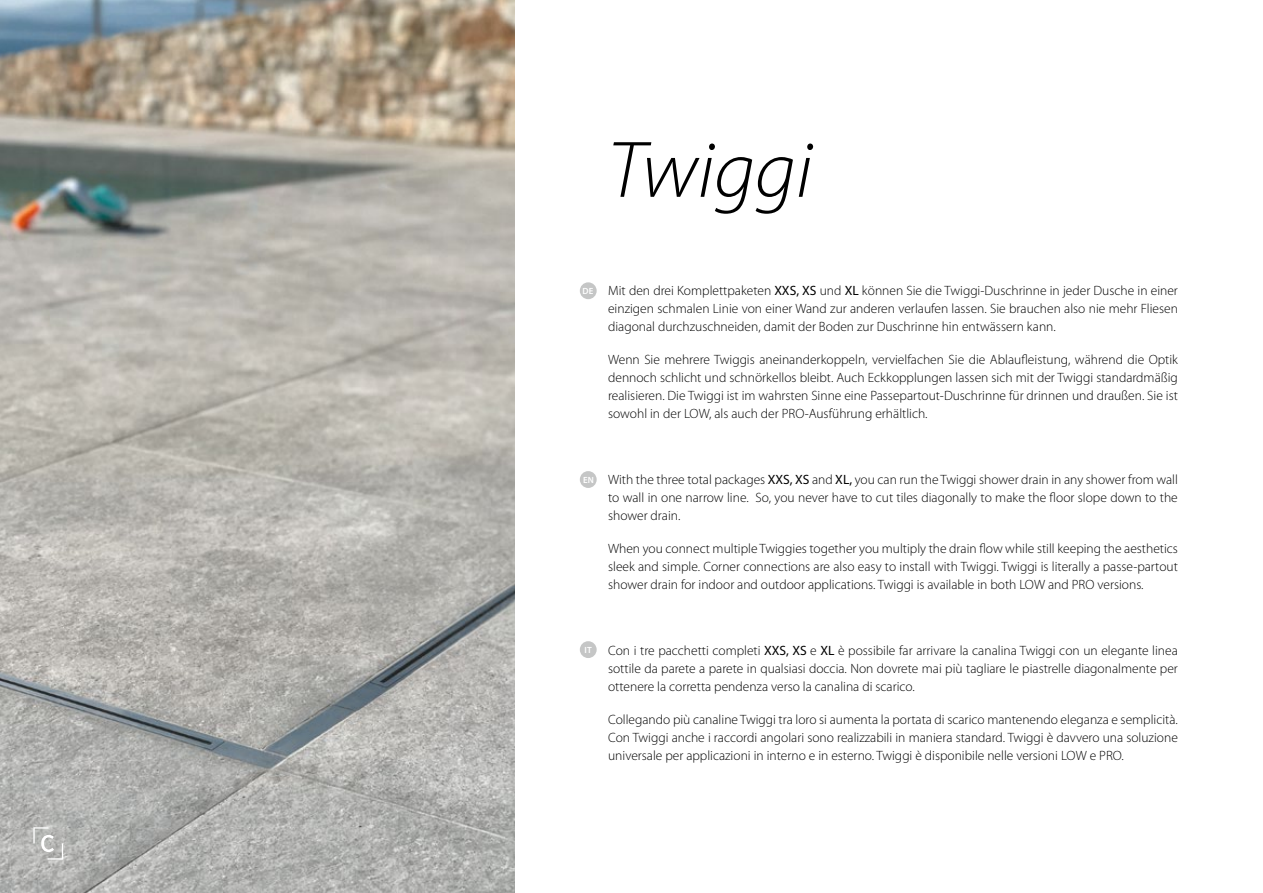
<style>
.page{position:relative;width:1263px;height:893px;background:#fff}
.page>*{position:absolute;margin:0;border:0;box-sizing:border-box;transform-origin:0 0}
.t1{font:italic 300 81px "Myriad Pro";color:#000}
.t2{font:300 13.5px/18px "Myriad Pro";color:#000;text-align:justify}
.t3{font:600 9px "Myriad Pro";color:#fff}
.s1{font-weight:400}
</style>
<div class="page">
<img style="left:0;top:0;width:514px;height:893px">
<div style="left:580px;top:282px;width:17px;height:17px;background:#c5c6c6;border-radius:50%"></div>
<div style="left:580px;top:471px;width:17px;height:17px;background:#c5c6c6;border-radius:50%"></div>
<div style="left:580px;top:641px;width:17px;height:17px;background:#c5c6c6;border-radius:50%"></div>
<svg style="left:33px;top:827px;width:30px;height:33px"></svg>
<h1 class="t1" style="left:608px;top:121px;width:206px">Twiggi</h1>
<p class="t3" style="left:582px;top:285px;width:12px">DE</p>
<p class="t2" style="left:608px;top:281px;width:571px">Mit den drei Komplettpaketen <span class="s1">XXS, XS</span> und <span class="s1">XL</span> können Sie die Twiggi-Duschrinne in jeder Dusche in einer einzigen schmalen Linie von einer Wand zur anderen verlaufen lassen. Sie brauchen also nie mehr Fliesen diagonal durchzuschneiden, damit der Boden zur Duschrinne hin entwässern kann.</p>
<p class="t2" style="left:608px;top:350px;width:571px">Wenn Sie mehrere Twiggis aneinanderkoppeln, vervielfachen Sie die Ablaufleistung, während die Optik dennoch schlicht und schnörkellos bleibt. Auch Eckkopplungen lassen sich mit der Twiggi standardmäßig realisieren. Die Twiggi ist im wahrsten Sinne eine Passepartout-Duschrinne für drinnen und draußen. Sie ist sowohl in der LOW, als auch der PRO-Ausführung erhältlich.</p>
<p class="t3" style="left:583px;top:474px;width:12px">EN</p>
<p class="t2" style="left:608px;top:470px;width:571px">With the three total packages <span class="s1">XXS, XS</span> and <span class="s1">XL,</span> you can run the Twiggi shower drain in any shower from wall to wall in one narrow line. So, you never have to cut tiles diagonally to make the floor slope down to the shower drain.</p>
<p class="t2" style="left:608px;top:539px;width:571px">When you connect multiple Twiggies together you multiply the drain flow while still keeping the aesthetics sleek and simple. Corner connections are also easy to install with Twiggi. Twiggi is literally a passe-partout shower drain for indoor and outdoor applications. Twiggi is available in both LOW and PRO versions.</p>
<p class="t3" style="left:585px;top:644px;width:9px">IT</p>
<p class="t2" style="left:608px;top:641px;width:571px">Con i tre pacchetti completi <span class="s1">XXS, XS</span> e <span class="s1">XL</span> è possibile far arrivare la canalina Twiggi con un elegante linea sottile da parete a parete in qualsiasi doccia. Non dovrete mai più tagliare le piastrelle diagonalmente per ottenere la corretta pendenza verso la canalina di scarico.</p>
<p class="t2" style="left:608px;top:710px;width:571px">Collegando più canaline Twiggi tra loro si aumenta la portata di scarico mantenendo eleganza e semplicità.<br>Con Twiggi anche i raccordi angolari sono realizzabili in maniera standard. Twiggi è davvero una soluzione universale per applicazioni in interno e in esterno. Twiggi è disponibile nelle versioni LOW e PRO.</p>
</div>
